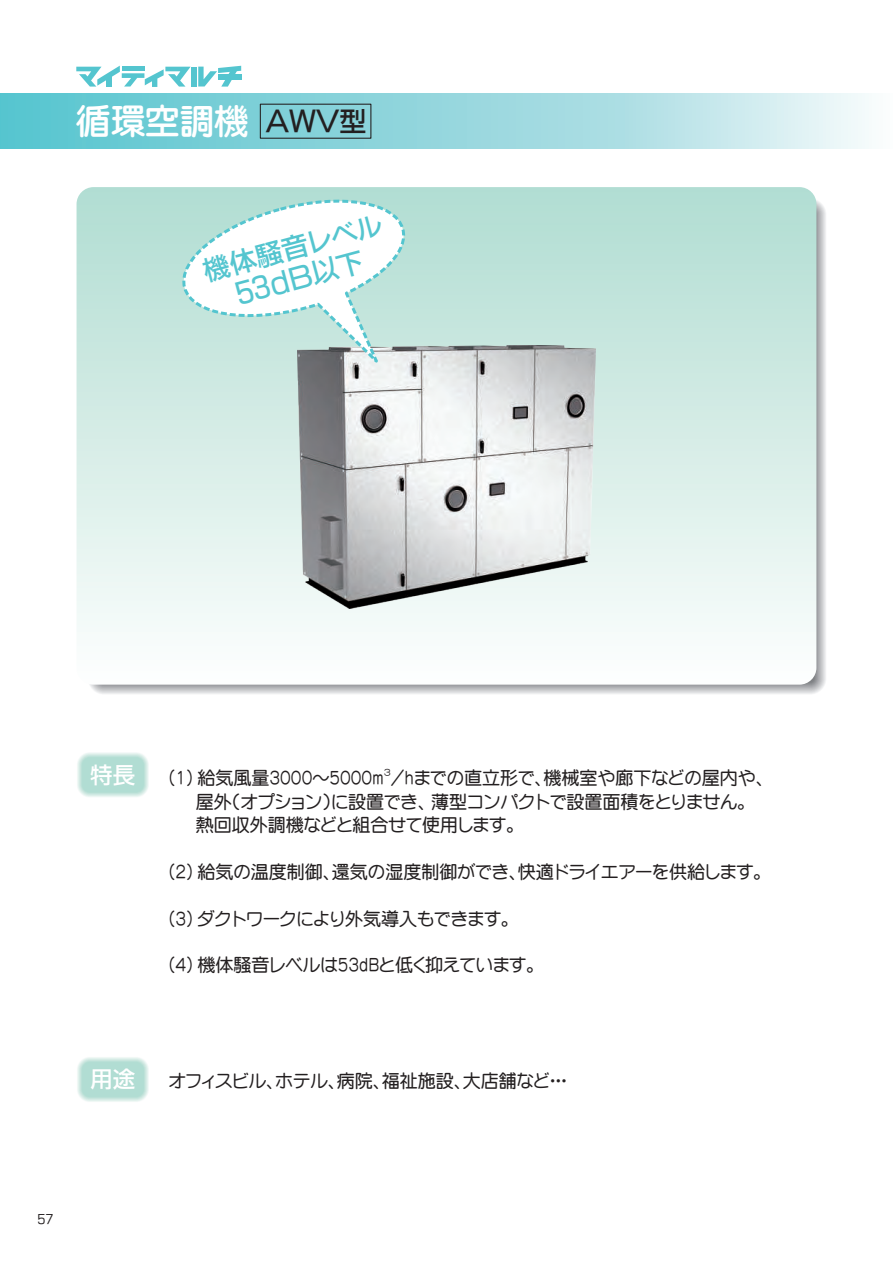
<style>
.page{position:relative;width:893px;height:1263px;background:#fff}
.page>*{position:absolute;margin:0;border:0;box-sizing:border-box;transform-origin:0 0}
.t1{font:34.5px "FGP Maru Gothic Ca B";color:#fff}
.t2{font:27px/30.6px "FGP Kaku Gothic Ca B";color:#54c5cf;text-align:center}
.t3{font:22.5px "FGP Kaku Gothic Ca B";color:#fff}
.t4{font:18px/23.4px "FGP Maru Gothic Ca M";color:#231f20}
.t5{font:12px "FGP Kaku Gothic Ca M";color:#231f20}
.t6{font:9px "FGP Maru Gothic Ca M";color:#231f20}
.s1{font-family:"FGP Kaku Gothic Ca B";font-size:27px;color:#231f20}
</style>
<div class="page">
<svg style="left:0;top:94px;width:869px;height:55px;background:#98d8df"></svg>
<div style="left:260px;top:104px;width:111px;height:35px;border:1px solid #231f20"></div>
<div style="left:77px;top:187px;width:739px;height:498px;background:linear-gradient(to bottom,#b0dcd1,#fcfefd);border-radius:17px"></div>
<svg style="left:77px;top:753px;width:72px;height:44px"></svg>
<div style="left:82px;top:758px;width:62px;height:34px;background:#b1ddd3;border-radius:8px"></div>
<svg style="left:77px;top:1057px;width:72px;height:45px"></svg>
<div style="left:82px;top:1062px;width:62px;height:35px;background:#b1ddd3;border-radius:8px"></div>
<img style="left:298px;top:345px;width:297px;height:264px">
<svg style="left:174px;top:193px;width:238px;height:181px"></svg>
<svg style="left:76px;top:66px;width:115px;height:21px"></svg>
<svg style="left:198px;top:66px;width:43px;height:21px"></svg>
<div style="left:191px;top:67px;width:6px;height:20px;background:#54c5cf"></div>
<h1 class="t1" style="left:76px;top:104px;width:292px">循環空調機 <span class="s1">ＡＷＶ型</span></h1>
<h2 class="t2" style="left:200px;top:256px;width:185px;rotate:-15deg">機体騒音レベル<br>53ｄＢ以下</h2>
<p class="t3" style="left:90px;top:763px;width:47px">特長</p>
<p class="t6" style="left:384px;top:768px;width:9px">３</p>
<p class="t4" style="left:169px;top:766px;width:597px">(1) 給気風量3000～5000m /hまでの直立形で、機械室や廊下などの屋内や、　　屋外（オプション）に設置でき、 薄型コンパクトで設置面積をとりません。<br>　　熱回収外調機などと組合せて使用します。</p>
<p class="t4" style="left:169px;top:860px;width:595px">(2) 給気の温度制御、還気の湿度制御ができ、快適ドライエアーを供給します。</p>
<p class="t4" style="left:169px;top:907px;width:343px">(3) ダクトワークにより外気導入もできます。</p>
<p class="t4" style="left:169px;top:953px;width:368px">(4) 機体騒音レベルは53dBと低く抑えています。</p>
<p class="t3" style="left:90px;top:1068px;width:47px">用途</p>
<p class="t4" style="left:169px;top:1069px;width:400px">オフィスビル、ホテル、病院、福祉施設、大店舗など…</p>
<p class="t5" style="left:37px;top:1214px;width:17px">57</p>
</div>
